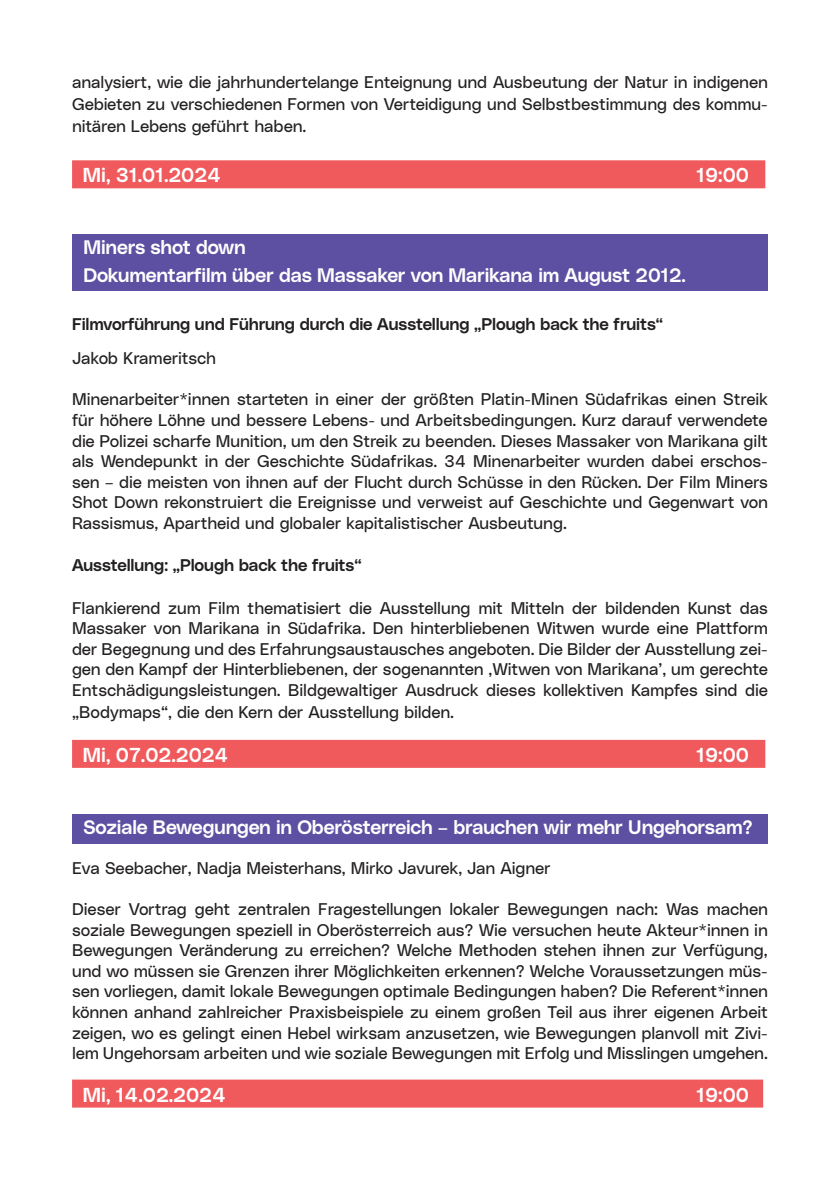
<style>
.page{position:relative;width:840px;height:1191px;background:#fff}
.page>*{position:absolute;margin:0;border:0;box-sizing:border-box;transform-origin:0 0}
.t1{font:20px "Lentia Nova Median";color:#fff}
.t2{font:19.4px/27.6px "Lentia Nova Median";letter-spacing:-.01em;color:#fff}
.t3{font:16.8px/20.6px "Lentia Nova Neutral";letter-spacing:-.01em;color:#221f1f;text-align:justify}
.t4{font:16.8px "Lentia Nova Median";letter-spacing:-.01em;color:#221f1f}
</style>
<div class="page">
<div style="left:72px;top:814px;width:695px;height:29px;background:#5d4fa1"></div>
<div style="left:72px;top:234px;width:695px;height:57px;background:#5d4fa1"></div>
<div style="left:72px;top:160px;width:692px;height:28px;background:#f05a5c"></div>
<div style="left:72px;top:740px;width:692px;height:28px;background:#f05a5c"></div>
<div style="left:72px;top:1079px;width:690px;height:28px;background:#f05a5c"></div>
<p class="t3" style="left:72px;top:72px;width:697px;line-height:22px">analysiert, wie die jahrhundertelange Enteignung und Ausbeutung der Natur in indigenen Gebieten zu verschiedenen Formen von Verteidigung und Selbstbestimmung des kommu&shy;nitären Lebens geführt haben.</p>
<p class="t1" style="left:83px;top:165px;width:139px">Mi, 31.01.2024</p>
<p class="t1" style="left:696px;top:165px;width:54px">19:00</p>
<p class="t2" style="left:83px;top:233px;width:603px">Miners shot down<br>Dokumentarfilm über das Massaker von Marikana im August 2012.</p>
<p class="t4" style="left:72px;top:315px;width:592px">Filmvorführung und Führung durch die Ausstellung „Plough back the fruits“</p>
<p class="t3" style="left:72px;top:348px;width:145px">Jakob Krameritsch</p>
<p class="t3" style="left:72px;top:389px;width:697px">Minenarbeiter*innen starteten in einer der größten Platin-Minen Südafrikas einen Streik für höhere Löhne und bessere Lebens- und Arbeitsbedingungen. Kurz darauf verwendete die Polizei scharfe Munition, um den Streik zu beenden. Dieses Massaker von Marikana gilt als Wendepunkt in der Geschichte Südafrikas. 34 Minenarbeiter wurden dabei erschos&shy;sen – die meisten von ihnen auf der Flucht durch Schüsse in den Rücken. Der Film Miners Shot Down rekonstruiert die Ereignisse und verweist auf Geschichte und Gegenwart von Rassismus, Apartheid und globaler kapitalistischer Ausbeutung.</p>
<p class="t4" style="left:72px;top:556px;width:291px">Ausstellung: „Plough back the fruits“</p>
<p class="t3" style="left:72px;top:597px;width:697px">Flankierend zum Film thematisiert die Ausstellung mit Mitteln der bildenden Kunst das Massaker von Marikana in Südafrika. Den hinterbliebenen Witwen wurde eine Plattform der Begegnung und des Erfahrungsaustausches angeboten. Die Bilder der Ausstellung zei&shy;gen den Kampf der Hinterbliebenen, der sogenannten ‚Witwen von Marikana’, um gerechte Entschädigungsleistungen. Bildgewaltiger Ausdruck dieses kollektiven Kampfes sind die „Bodymaps“, die den Kern der Ausstellung bilden.</p>
<p class="t1" style="left:83px;top:744px;width:147px">Mi, 07.02.2024</p>
<p class="t1" style="left:696px;top:744px;width:54px">19:00</p>
<p class="t2" style="left:83px;top:813px;width:670px">Soziale Bewegungen in Oberösterreich – brauchen wir mehr Ungehorsam?</p>
<p class="t3" style="left:72px;top:858px;width:480px">Eva Seebacher, Nadja Meisterhans, Mirko Javurek, Jan Aigner</p>
<p class="t3" style="left:72px;top:899px;width:697px">Dieser Vortrag geht zentralen Fragestellungen lokaler Bewegungen nach: Was machen soziale Bewegungen speziell in Oberösterreich aus? Wie versuchen heute Akteur*innen in Bewegungen Veränderung zu erreichen? Welche Methoden stehen ihnen zur Verfügung, und wo müssen sie Grenzen ihrer Möglichkeiten erkennen? Welche Voraussetzungen müs&shy;sen vorliegen, damit lokale Bewegungen optimale Bedingungen haben? Die Referent*innen können anhand zahlreicher Praxisbeispiele zu einem großen Teil aus ihrer eigenen Arbeit zeigen, wo es gelingt einen Hebel wirksam anzusetzen, wie Bewegungen planvoll mit Zivi&shy;lem Ungehorsam arbeiten und wie soziale Bewegungen mit Erfolg und Misslingen umgehen.</p>
<p class="t1" style="left:83px;top:1083px;width:144px">Mi, 14.02.2024</p>
<p class="t1" style="left:696px;top:1083px;width:54px">19:00</p>
</div>
